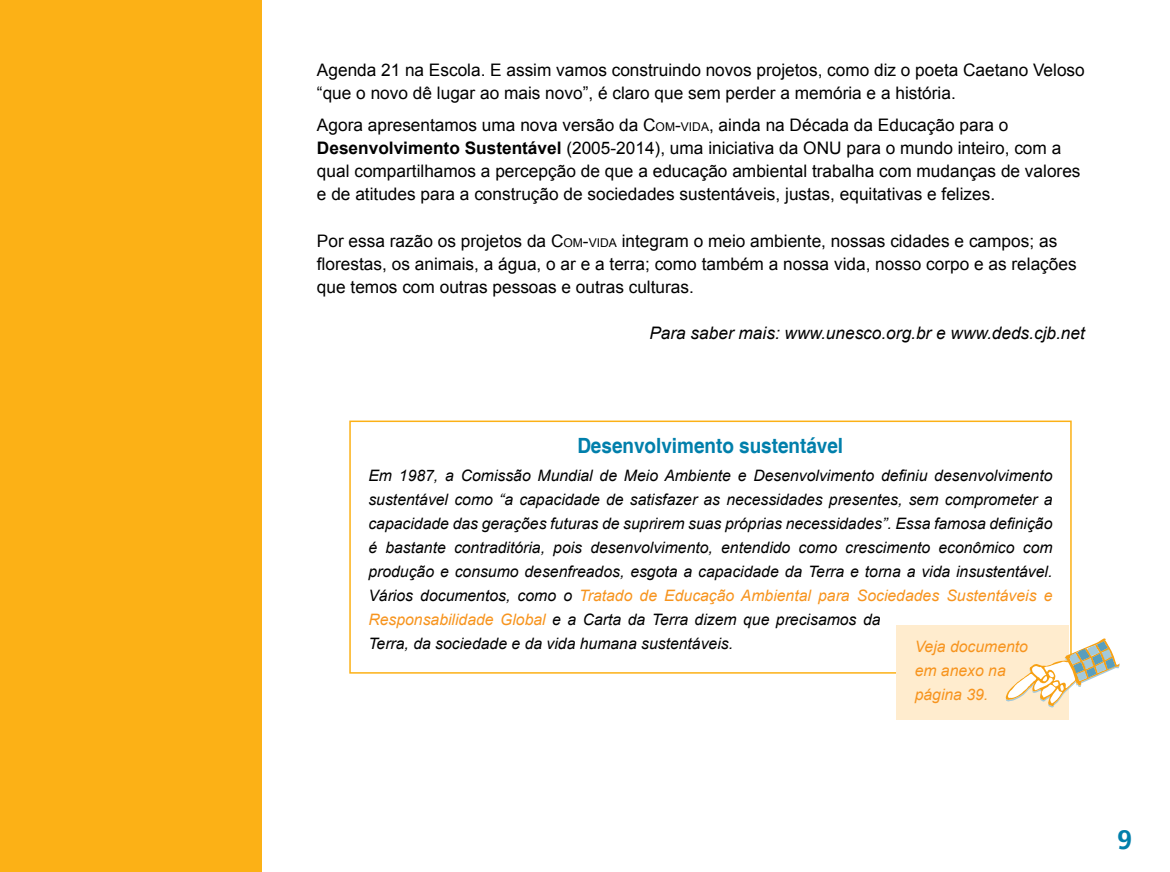
<style>
.page{position:relative;width:1170px;height:872px;background:#fff}
.page>*{position:absolute;margin:0;border:0;box-sizing:border-box;transform-origin:0 0}
.t1{font:700 27px "Frutiger 65";color:#007fab}
.t2{font:700 21px "Helvetica";color:#007fab;scale:.9 1}
.t3{font:17.25px/23.1px "Arial";color:#000}
.t4{font:italic 17.25px "Arial";color:#000}
.t5{font:italic 15.75px/24px "Arial";color:#000}
.t6{font:italic 15.75px/24px "Arial";color:#f7941e}
.s1{font-size:12.15px}
.s2{font-style:inherit}
.s3{font-weight:700}
.s4{color:#f7941e}
</style>
<div class="page">
<div style="left:0;top:0;width:261px;height:872px;background:#fcb116"></div>
<div style="left:349px;top:420px;width:722px;height:253px;border:2px solid #fcb116"></div>
<div style="left:895px;top:625px;width:173px;height:95px;background:#ffecce"></div>
<svg style="left:1005px;top:638px;width:115px;height:69px"></svg>
<p class="t3" style="left:317px;top:59px;width:769px">Agenda 21 na Escola. E assim vamos construindo novos projetos, como diz o poeta Caetano Veloso “que o novo dê lugar ao mais novo”, é claro que sem perder a memória e a história.</p>
<p class="t3" style="left:317px;top:114px;width:765px">Agora apresentamos uma nova versão da C<span class="s1">OM</span><span class="s2">-</span><span class="s1">VIDA</span>, ainda na Década da Educação para o <span class="s3">Desenvolvimento Sustentável</span> (2005-2014), uma iniciativa da ONU para o mundo inteiro, com a qual compartilhamos a percepção de que a educação ambiental trabalha com mudanças de valores e de atitudes para a construção de sociedades sustentáveis, justas, equitativas e felizes.</p>
<p class="t3" style="left:317px;top:229px;width:761px">Por essa razão os projetos da C<span class="s1">OM</span><span class="s2">-</span><span class="s1">VIDA</span> integram o meio ambiente, nossas cidades e campos; as florestas, os animais, a água, o ar e a terra; como também a nossa vida, nosso corpo e as relações que temos com outras pessoas e outras culturas.</p>
<p class="t4" style="left:649px;top:322px;width:437px">Para saber mais: www.unesco.org.br e www.deds.cjb.net</p>
<p class="t2" style="left:577px;top:432px;width:297px">Desenvolvimento sustentável</p>
<p class="t5" style="left:368px;top:463px;width:685px">Em 1987, a Comissão Mundial de Meio Ambiente e Desenvolvimento definiu desenvolvimento sustentável como “a capacidade de satisfazer as necessidades presentes, sem comprometer a capacidade das gerações futuras de suprirem suas próprias necessidades”. Essa famosa definição é bastante contraditória, pois desenvolvimento, entendido como crescimento econômico com produção e consumo desenfreados, esgota a capacidade da Terra e torna a vida insustentável.<br>Vários documentos, como o <span class="s4">Tratado de Educação Ambiental para Sociedades Sustentáveis e Responsabilidade Global</span> e a Carta da Terra dizem que precisamos da<br>Terra, da sociedade e da vida humana sustentáveis.</p>
<p class="t6" style="left:914px;top:634px;width:115px">Veja documento em anexo na página 39.</p>
<h1 class="t1" style="left:1116px;top:823px;width:17px">9</h1>
</div>
